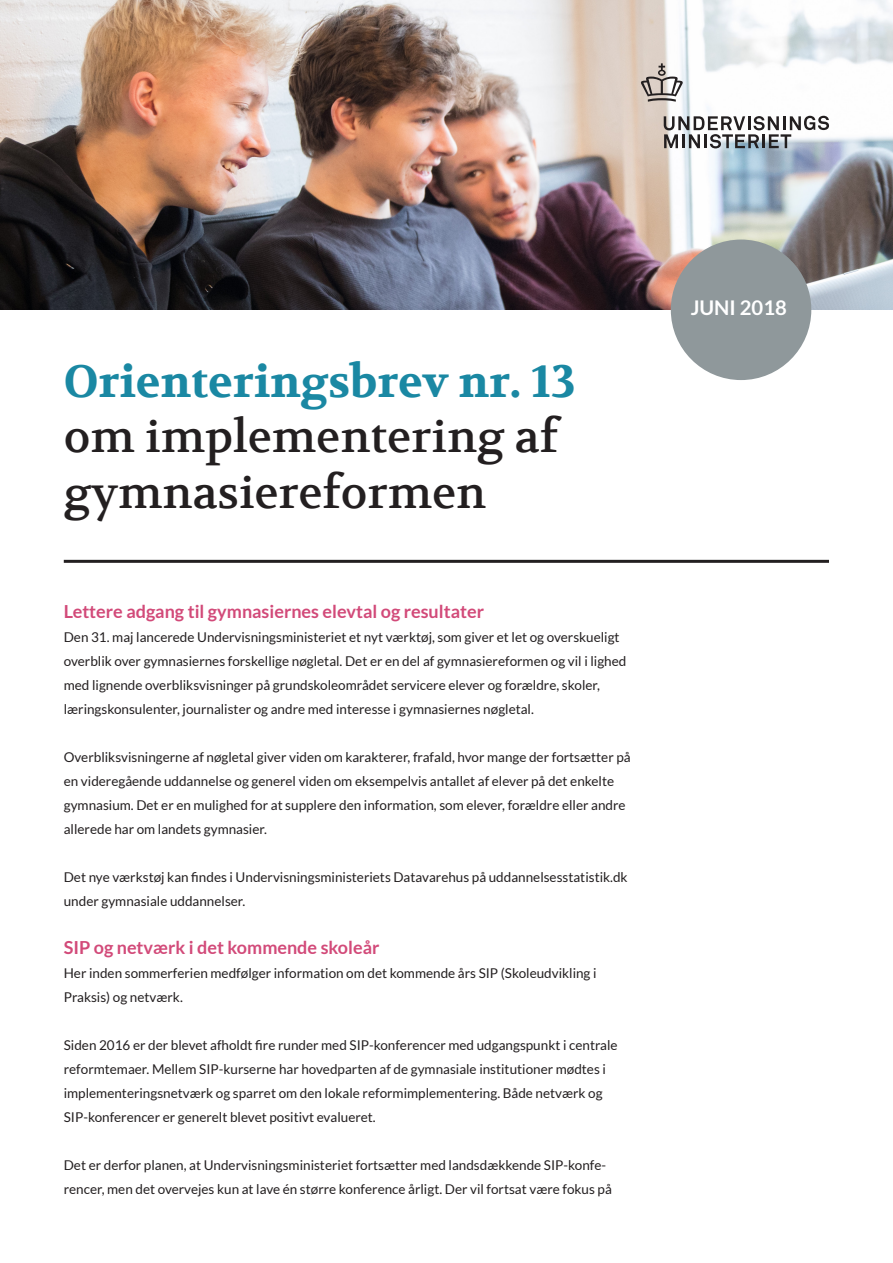
<style>
.page{position:relative;width:893px;height:1263px;background:#fff}
.page>*{position:absolute;margin:0;border:0;box-sizing:border-box;transform-origin:0 0}
.Rubrik{font:45px "Volkhov";color:#231f20}
.Rubrik-2{font:700 45px "Volkhov";color:#1a88a3}
.brødtekst_1{font:700 20.25px "Lato";color:#fff}
.Afsnitsformat_2{font:700 18px "Lato";color:#d24a79}
.brødtekst_1-2{font:13.5px/24px "Lato";color:#231f20}
</style>
<div class="page">
<img style="left:0;top:0;width:893px;height:309px">
<svg style="left:664px;top:116px;width:165px;height:32px"></svg>
<svg style="left:641px;top:63px;width:42px;height:39px"></svg>
<hr style="left:64px;top:560px;width:765px;height:3px;background:#231f20">
<div style="left:671px;top:240px;width:140px;height:140px;background:#8f989b;border-radius:50%"></div>
<p class="Rubrik-2" style="left:64px;top:355px;width:513px">Orienteringsbrev nr. 13</p>
<p class="Rubrik" style="left:64px;top:408px;width:496px">om implementering af</p>
<p class="Rubrik" style="left:64px;top:464px;width:424px">gymnasiereformen</p>
<p class="Afsnitsformat_2" style="left:64px;top:601px;width:422px">Lettere adgang til gymnasiernes elevtal og resultater</p>
<p class="brødtekst_1-2" style="left:64px;top:625px;width:564px">Den 31. maj lancerede Undervisningsministeriet et nyt værktøj, som giver et let og overskueligt overblik over gymnasiernes forskellige nøgletal. Det er en del af gymnasiereformen og vil i lighed med lignende overbliksvisninger på grundskoleområdet servicere elever og forældre, skoler, læringskonsulenter, journalister og andre med interesse i gymnasiernes nøgletal.</p>
<p class="brødtekst_1-2" style="left:64px;top:745px;width:568px">Overbliksvisningerne af nøgletal giver viden om karakterer, frafald, hvor mange der fortsætter på en videregående uddannelse og generel viden om eksempelvis antallet af elever på det enkelte gymnasium. Det er en mulighed for at supplere den information, som elever, forældre eller andre allerede har om landets gymnasier.</p>
<p class="brødtekst_1-2" style="left:64px;top:865px;width:565px">Det nye værkstøj kan findes i Undervisningsministeriets Datavarehus på uddannelsesstatistik.dk under gymnasiale uddannelser.</p>
<p class="Afsnitsformat_2" style="left:64px;top:937px;width:317px">SIP og netværk i det kommende skoleår</p>
<p class="brødtekst_1-2" style="left:64px;top:961px;width:534px">Her inden sommerferien medfølger information om det kommende års SIP (Skoleudvikling i<br>Praksis) og netværk.</p>
<p class="brødtekst_1-2" style="left:64px;top:1033px;width:555px">Siden 2016 er der blevet afholdt fire runder med SIP-konferencer med udgangspunkt i centrale reformtemaer. Mellem SIP-kurserne har hovedparten af de gymnasiale institutioner mødtes i implementeringsnetværk og sparret om den lokale reformimplementering. Både netværk og SIP-konferencer er generelt blevet positivt evalueret.</p>
<p class="brødtekst_1-2" style="left:64px;top:1153px;width:550px">Det er derfor planen, at Undervisningsministeriet fortsætter med landsdækkende SIP-konfe&shy;rencer, men det overvejes kun at lave én større konference årligt. Der vil fortsat være fokus på</p>
<p class="brødtekst_1" style="left:691px;top:296px;width:98px">JUNI 2018</p>
</div>
